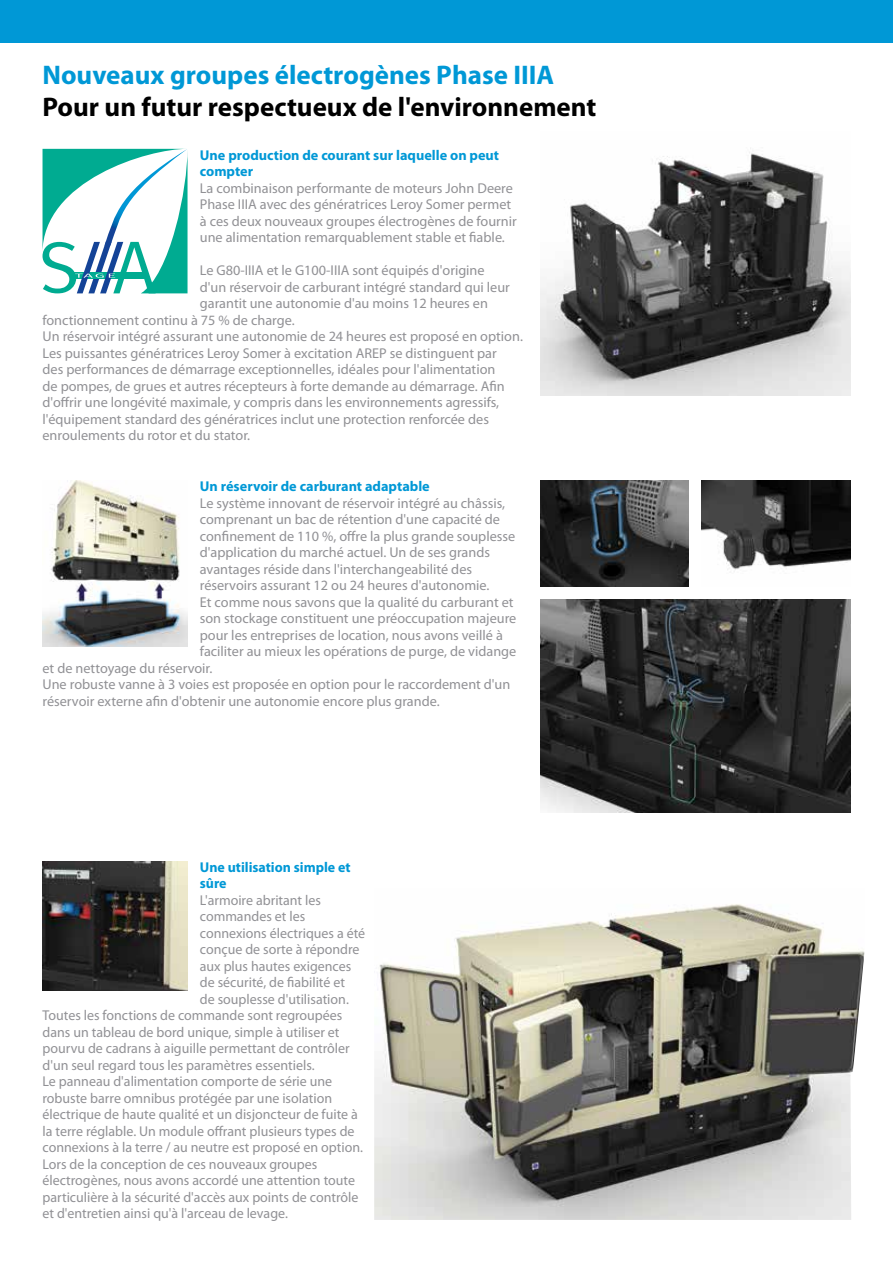
<style>
.page{position:relative;width:893px;height:1263px;background:#fff}
.page>*{position:absolute;margin:0;border:0;box-sizing:border-box;transform-origin:0 0}
.t1{font:700 27px "Myriad Pro";color:#000}
.t2{font:700 27px "Myriad Pro";color:#0098d6}
.t3{font:14.25px/16.5px "Myriad Pro";color:#919195}
.t4{font:700 14.25px/16.5px "Myriad Pro";color:#0098d6}
</style>
<div class="page">
<div style="left:0;top:0;width:893px;height:43px;background:#0098d6"></div>
<img style="left:540px;top:148px;width:310px;height:247px">
<img style="left:540px;top:480px;width:149px;height:107px">
<img style="left:540px;top:600px;width:310px;height:212px">
<img style="left:702px;top:480px;width:148px;height:92px">
<img style="left:374px;top:904px;width:491px;height:316px">
<img style="left:43px;top:480px;width:144px;height:167px">
<img style="left:43px;top:861px;width:144px;height:130px">
<svg style="left:43px;top:149px;width:144px;height:144px"></svg>
<h1 class="t2" style="left:43px;top:57px;width:513px">Nouveaux groupes électrogènes Phase IIIA</h1>
<h1 class="t1" style="left:43px;top:90px;width:555px">Pour un futur respectueux de l'environnement</h1>
<p class="t4" style="left:200px;top:146px;width:301px">Une production de courant sur laquelle on peut compter</p>
<p class="t3" style="left:200px;top:179px;width:318px">La combinaison performante de moteurs John Deere Phase IIIA avec des génératrices Leroy Somer permet à ces deux nouveaux groupes électrogènes de fournir une alimentation remarquablement stable et fiable.</p>
<p class="t3" style="left:200px;top:262px;width:286px">Le G80-IIIA et le G100-IIIA sont équipés d'origine</p>
<p class="t3" style="left:200px;top:278px;width:312px">d'un réservoir de carburant intégré standard qui leur</p>
<p class="t3" style="left:200px;top:295px;width:290px">garantit une autonomie d'au moins 12 heures en</p>
<p class="t3" style="left:43px;top:311px;width:254px">fonctionnement continu à 75 % de charge.</p>
<p class="t3" style="left:43px;top:328px;width:482px">Un réservoir intégré assurant une autonomie de 24 heures est proposé en option.</p>
<p class="t3" style="left:43px;top:344px;width:456px">Les puissantes génératrices Leroy Somer à excitation AREP se distinguent par</p>
<p class="t3" style="left:43px;top:361px;width:454px">des performances de démarrage exceptionnelles, idéales pour l'alimentation</p>
<p class="t3" style="left:43px;top:377px;width:464px">de pompes, de grues et autres récepteurs à forte demande au démarrage. Afin</p>
<p class="t3" style="left:43px;top:394px;width:458px">d'offrir une longévité maximale, y compris dans les environnements agressifs,</p>
<p class="t3" style="left:43px;top:410px;width:448px">l'équipement standard des génératrices inclut une protection renforcée des</p>
<p class="t3" style="left:43px;top:427px;width:209px">enroulements du rotor et du stator.</p>
<p class="t4" style="left:200px;top:478px;width:231px">Un réservoir de carburant adaptable</p>
<p class="t3" style="left:200px;top:494px;width:307px">Le système innovant de réservoir intégré au châssis,</p>
<p class="t3" style="left:200px;top:511px;width:302px">comprenant un bac de rétention d'une capacité de</p>
<p class="t3" style="left:200px;top:527px;width:317px">confinement de 110 %, offre la plus grande souplesse</p>
<p class="t3" style="left:200px;top:544px;width:292px">d'application du marché actuel. Un de ses grands</p>
<p class="t3" style="left:200px;top:560px;width:274px">avantages réside dans l'interchangeabilité des</p>
<p class="t3" style="left:200px;top:577px;width:291px">réservoirs assurant 12 ou 24 heures d'autonomie.</p>
<p class="t3" style="left:200px;top:593px;width:315px">Et comme nous savons que la qualité du carburant et</p>
<p class="t3" style="left:200px;top:610px;width:318px">son stockage constituent une préoccupation majeure</p>
<p class="t3" style="left:200px;top:626px;width:304px">pour les entreprises de location, nous avons veillé à</p>
<p class="t3" style="left:200px;top:643px;width:318px">faciliter au mieux les opérations de purge, de vidange</p>
<p class="t3" style="left:43px;top:659px;width:171px">et de nettoyage du réservoir.</p>
<p class="t3" style="left:43px;top:676px;width:469px">Une robuste vanne à 3 voies est proposée en option pour le raccordement d'un</p>
<p class="t3" style="left:43px;top:692px;width:399px">réservoir externe afin d'obtenir une autonomie encore plus grande.</p>
<p class="t4" style="left:200px;top:858px;width:152px">Une utilisation simple et sûre</p>
<p class="t3" style="left:200px;top:891px;width:123px">L'armoire abritant les</p>
<p class="t3" style="left:200px;top:908px;width:107px">commandes et les</p>
<p class="t3" style="left:200px;top:924px;width:167px">connexions électriques a été</p>
<p class="t3" style="left:200px;top:941px;width:161px">conçue de sorte à répondre</p>
<p class="t3" style="left:200px;top:957px;width:153px">aux plus hautes exigences</p>
<p class="t3" style="left:200px;top:974px;width:147px">de sécurité, de fiabilité et</p>
<p class="t3" style="left:200px;top:990px;width:151px">de souplesse d'utilisation.</p>
<p class="t3" style="left:43px;top:1007px;width:301px">Toutes les fonctions de commande sont regroupées</p>
<p class="t3" style="left:43px;top:1023px;width:299px">dans un tableau de bord unique, simple à utiliser et</p>
<p class="t3" style="left:43px;top:1040px;width:309px">pourvu de cadrans à aiguille permettant de contrôler</p>
<p class="t3" style="left:43px;top:1056px;width:274px">d'un seul regard tous les paramètres essentiels.</p>
<p class="t3" style="left:43px;top:1073px;width:291px">Le panneau d'alimentation comporte de série une</p>
<p class="t3" style="left:43px;top:1089px;width:291px">robuste barre omnibus protégée par une isolation</p>
<p class="t3" style="left:43px;top:1106px;width:317px">électrique de haute qualité et un disjoncteur de fuite à</p>
<p class="t3" style="left:43px;top:1122px;width:314px">la terre réglable. Un module offrant plusieurs types de</p>
<p class="t3" style="left:43px;top:1139px;width:322px">connexions à la terre / au neutre est proposé en option.</p>
<p class="t3" style="left:43px;top:1155px;width:276px">Lors de la conception de ces nouveaux groupes</p>
<p class="t3" style="left:43px;top:1172px;width:314px">électrogènes, nous avons accordé une attention toute</p>
<p class="t3" style="left:43px;top:1188px;width:317px">particulière à la sécurité d'accès aux points de contrôle</p>
<p class="t3" style="left:43px;top:1205px;width:247px">et d'entretien ainsi qu'à l'arceau de levage.</p>
</div>
